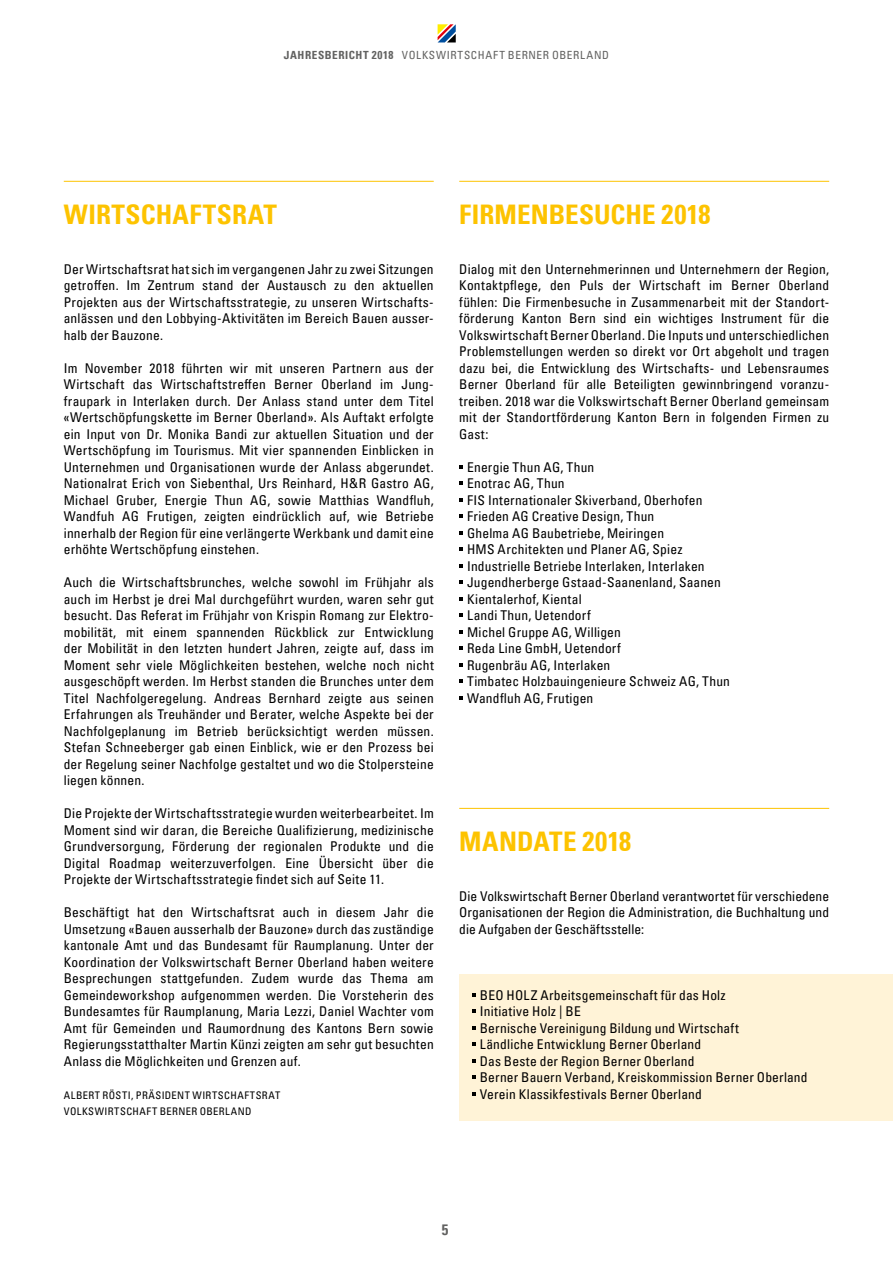
<style>
.page{position:relative;width:893px;height:1263px;background:#fff}
.page>*{position:absolute;margin:0;border:0;box-sizing:border-box;transform-origin:0 0}
.t1{font:700 condensed 27px "Univers LT Pro";letter-spacing:.005em;color:#fdc300}
.t2{font:700 condensed 15px "Univers LT Pro";color:#626261}
.t3{font:condensed 13.5px/16.5px "Univers LT Pro";letter-spacing:.015em;color:#000;text-align:justify}
.t4{font:condensed 11.25px "Univers LT Pro";letter-spacing:.06em;color:#626261}
.t5{font:condensed 10.5px/16.5px "Univers LT Pro";letter-spacing:.045em;color:#000}
.s1{font-weight:700}
</style>
<div class="page">
<svg style="left:438px;top:24px;width:17px;height:18px"></svg>
<hr style="left:459px;top:181px;width:370px;height:1px;background:#fdc300">
<svg style="left:459px;top:465px;width:4px;height:3px"></svg>
<svg style="left:459px;top:481px;width:4px;height:4px"></svg>
<svg style="left:459px;top:498px;width:4px;height:3px"></svg>
<svg style="left:459px;top:514px;width:4px;height:4px"></svg>
<svg style="left:459px;top:531px;width:4px;height:3px"></svg>
<svg style="left:459px;top:547px;width:4px;height:4px"></svg>
<svg style="left:459px;top:564px;width:4px;height:3px"></svg>
<svg style="left:459px;top:580px;width:4px;height:4px"></svg>
<svg style="left:459px;top:597px;width:4px;height:3px"></svg>
<svg style="left:459px;top:613px;width:4px;height:4px"></svg>
<svg style="left:459px;top:630px;width:4px;height:3px"></svg>
<svg style="left:459px;top:646px;width:4px;height:4px"></svg>
<svg style="left:459px;top:663px;width:4px;height:3px"></svg>
<svg style="left:459px;top:679px;width:4px;height:4px"></svg>
<svg style="left:459px;top:696px;width:4px;height:3px"></svg>
<hr style="left:459px;top:808px;width:370px;height:1px;background:#fdc300">
<hr style="left:64px;top:181px;width:370px;height:1px;background:#fdc300">
<div style="left:459px;top:974px;width:434px;height:146px;background:#fff3d7"></div>
<svg style="left:472px;top:1009px;width:3px;height:4px"></svg>
<svg style="left:472px;top:1042px;width:3px;height:4px"></svg>
<svg style="left:472px;top:1075px;width:3px;height:4px"></svg>
<p class="t4" style="left:284px;top:48px;width:327px"><span class="s1">JAHRESBERICHT 2018</span> VOLKSWIRTSCHAFT BERNER OBERLAND</p>
<h1 class="t1" style="left:64px;top:198px;width:215px">WIRTSCHAFTSRAT</h1>
<p class="t3" style="left:64px;top:260px;width:371px">Der Wirtschaftsrat hat sich im vergangenen Jahr zu zwei Sitzungen getroffen. Im Zentrum stand der Austausch zu den aktuellen Projekten aus der Wirtschaftsstrategie, zu unseren Wirtschafts&shy;anlässen und den Lobbying-Aktivitäten im Bereich Bauen ausser&shy;halb der Bauzone.</p>
<p class="t3" style="left:64px;top:359px;width:371px;text-align:left">Im November 2018 führten wir mit unseren Partnern aus der -Wirtschaft das Wirtschaftstreffen Berner Oberland im Jung&shy;fraupark in Interlaken durch. Der Anlass stand unter dem Titel -«Wertschöpfungskette im Berner Oberland». Als Auftakt erfolgte ein Input von Dr. Monika Bandi zur aktuellen Situation und der Wertschöpfung im Tourismus. Mit vier spannenden Einblicken in Unternehmen und Organisationen wurde der Anlass abgerundet.<br>Nationalrat Erich von Siebenthal, Urs Reinhard, H&amp;R Gastro AG, -Michael Gruber, Energie Thun AG, sowie Matthias Wand-fluh, Wandfuh AG Frutigen, zeigten eindrücklich auf, wie Betriebe innerhalb der Region für eine verlängerte Werkbank und damit eine erhöhte Wertschöpfung einstehen.</p>
<p class="t3" style="left:64px;top:574px;width:371px;text-align:left">Auch die Wirtschaftsbrunches, welche sowohl im Frühjahr als auch im Herbst je drei Mal durchgeführt wurden, waren sehr gut besucht. Das Referat im Frühjahr von Krispin Romang zur Elektro&shy;mobilität, mit einem spannenden Rückblick zur Entwicklung der Mobilität in den letzten hundert Jahren, zeigte auf, dass im Moment sehr viele Möglichkeiten bestehen, welche noch nicht ausgeschöpft werden. Im Herbst standen die Brunches unter dem Titel Nachfolgeregelung. Andreas Bernhard zeigte aus seinen Erfahrungen als Treuhänder und Berater, welche Aspekte bei der Nachfolgeplanung im Betrieb berücksichtigt werden müssen.<br>Stefan Schneeberger gab einen Einblick, wie er den Prozess bei der Regelung seiner Nachfolge gestaltet und wo die Stolpersteine liegen können.</p>
<p class="t3" style="left:64px;top:805px;width:371px">Die Projekte der Wirtschaftsstrategie wurden weiterbearbeitet. Im Moment sind wir daran, die Bereiche Qualifizierung, medizinische Grundversorgung, Förderung der regionalen Produkte und die Digital Roadmap weiterzuverfolgen. Eine Übersicht über die -Projekte der Wirtschaftsstrategie findet sich auf Seite 11.</p>
<p class="t3" style="left:64px;top:903px;width:371px">Beschäftigt hat den Wirtschaftsrat auch in diesem Jahr die -Umsetzung «Bauen ausserhalb der Bauzone» durch das zuständige kantonale Amt und das Bundesamt für Raumplanung. Unter der Koordination der Volkswirtschaft Berner Oberland haben weitere Besprechungen stattgefunden. Zudem wurde das Thema am Gemeindeworkshop aufgenommen werden. Die Vorsteherin des Bundesamtes für Raumplanung, Maria Lezzi, Daniel Wachter vom Amt für Gemeinden und Raumordnung des Kantons Bern sowie Regierungsstatthalter Martin Künzi zeigten am sehr gut besuchten Anlass die Möglichkeiten und Grenzen auf.</p>
<p class="t5" style="left:64px;top:1086px;width:218px">ALBERT RÖSTI, PRÄSIDENT WIRTSCHAFTSRAT<br>VOLKSWIRTSCHAFT BERNER OBERLAND</p>
<h1 class="t1" style="left:459px;top:198px;width:253px">FIRMENBESUCHE 2018</h1>
<p class="t3" style="left:459px;top:260px;width:371px">Dialog mit den Unternehmerinnen und Unternehmern der Region, Kontaktpflege, den Puls der Wirtschaft im Berner Oberland fühlen: Die Firmenbesuche in Zusammenarbeit mit der Standort&shy;förderung Kanton Bern sind ein wichtiges Instrument für die Volkswirtschaft Berner Oberland. Die Inputs und unterschiedlichen Problemstellungen werden so direkt vor Ort abgeholt und tragen dazu bei, die Entwicklung des Wirtschafts- und Lebensraumes Berner Oberland für alle Beteiligten gewinnbringend voranzu&shy;treiben. 2018 war die Volkswirtschaft Berner Oberland gemeinsam mit der Standortförderung Kanton Bern in folgenden Firmen zu Gast:</p>
<p class="t3" style="left:467px;top:458px;width:264px;text-align:left">Energie Thun AG, Thun<br>Enotrac AG, Thun<br>FIS Internationaler Skiverband, Oberhofen<br>Frieden AG Creative Design, Thun<br>Ghelma AG Baubetriebe, Meiringen<br>HMS Architekten und Planer AG, Spiez<br>Industrielle Betriebe Interlaken, Interlaken<br>Jugendherberge Gstaad-Saanenland, Saanen<br>Kientalerhof, Kiental<br>Landi Thun, Uetendorf<br>Michel Gruppe AG, Willigen<br>Reda Line GmbH, Uetendorf<br>Rugenbräu AG, Interlaken<br>Timbatec Holzbauingenieure Schweiz AG, Thun<br>Wandfluh AG, Frutigen</p>
<h1 class="t1" style="left:459px;top:825px;width:174px">MANDATE 2018</h1>
<p class="t3" style="left:459px;top:887px;width:371px">Die Volkswirtschaft Berner Oberland verantwortet für verschiedene Organisationen der Region die Administration, die Buchhaltung und die Aufgaben der Geschäftsstelle:</p>
<p class="t3" style="left:480px;top:986px;width:329px;text-align:left">BEO HOLZ Arbeitsgemeinschaft für das Holz<br>Initiative Holz | BE<br>Bernische Vereinigung Bildung und Wirtschaft<br>Ländliche Entwicklung Berner Oberland<br>Das Beste der Region Berner Oberland<br>Berner Bauern Verband, Kreiskommission Berner Oberland Verein Klassikfestivals Berner Oberland</p>
<p class="t2" style="left:442px;top:1221px;width:8px">5</p>
</div>
